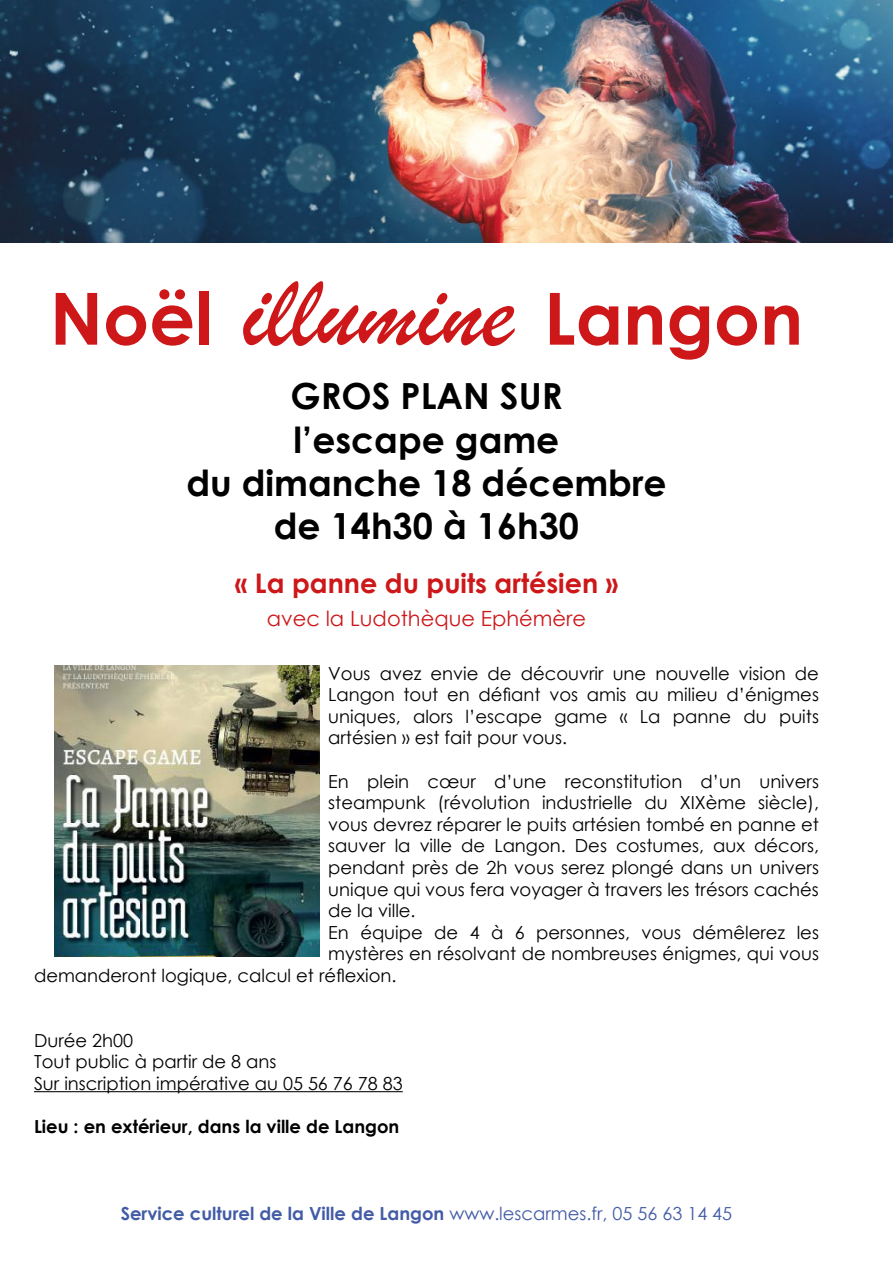
<style>
.page{position:relative;width:893px;height:1263px;background:#fff}
.page>*{position:absolute;margin:0;border:0;box-sizing:border-box;transform-origin:0 0}
.t1{font:700 72px "Century Gothic";color:#cd1719}
.t2{font:700 36px "Century Gothic";color:#000}
.t3{font:700 27px "Century Gothic";color:#cd1719}
.t4{font:21px "Century Gothic";color:#cd1719}
.t5{font:18px/21.6px "Century Gothic";color:#000;text-align:justify}
.t6{font:700 18px "Century Gothic";color:#425ba6}
.t7{font:700 18px "Century Gothic";color:#000}
.s1{font-family:"Brush Script";font-weight:400;font-size:108px}
.s2{font-weight:400}
</style>
<div class="page">
<img style="left:0;top:0;width:893px;height:242px">
<hr style="left:34px;top:1091px;width:369px;height:1px;background:#000">
<img style="left:54px;top:665px;width:266px;height:292px">
<p class="t1" style="left:50px;top:264px;width:755px">Noël <span class="s1">illumine</span> Langon</p>
<p class="t2" style="left:290px;top:369px;width:274px">GROS PLAN SUR</p>
<p class="t2" style="left:294px;top:412px;width:267px">l’escape game</p>
<p class="t2" style="left:186px;top:455px;width:482px">du dimanche 18 décembre</p>
<p class="t2" style="left:274px;top:499px;width:307px">de 14h30 à 16h30</p>
<p class="t3" style="left:235px;top:563px;width:385px">« La panne du puits artésien »</p>
<p class="t4" style="left:267px;top:603px;width:321px">avec la Ludothèque Ephémère</p>
<p class="t5" style="left:328px;top:662px;width:492px">Vous avez envie de découvrir une nouvelle vision de Langon tout en défiant vos amis au milieu d’énigmes uniques, alors l’escape game « La panne du puits artésien » est fait pour vous.</p>
<p class="t5" style="left:328px;top:770px;width:492px">En plein cœur d’une reconstitution d’un univers steampunk (révolution industrielle du XIXème siècle), vous devrez réparer le puits artésien tombé en panne et sauver la ville de Langon. Des costumes, aux décors, pendant près de 2h vous serez plongé dans un univers unique qui vous fera voyager à travers les trésors cachés de la ville.</p>
<p class="t5" style="left:328px;top:921px;width:492px">En équipe de 4 à 6 personnes, vous démêlerez les</p>
<p class="t5" style="left:328px;top:943px;width:492px">mystères en résolvant de nombreuses énigmes, qui vous</p>
<p class="t5" style="left:34px;top:964px;width:364px">demanderont logique, calcul et réflexion.</p>
<p class="t5" style="left:34px;top:1029px;width:101px">Durée 2h00</p>
<p class="t5" style="left:34px;top:1051px;width:244px">Tout public à partir de 8 ans</p>
<p class="t5" style="left:34px;top:1072px;width:370px">Sur inscription impérative au 05 56 76 78 83</p>
<p class="t7" style="left:34px;top:1113px;width:367px">Lieu : en extérieur, dans la ville de Langon</p>
<p class="t6" style="left:121px;top:1199px;width:613px">Service culturel de la Ville de Langon <span class="s2">www.lescarmes.fr, 05 56 63 14 45</span></p>
</div>
